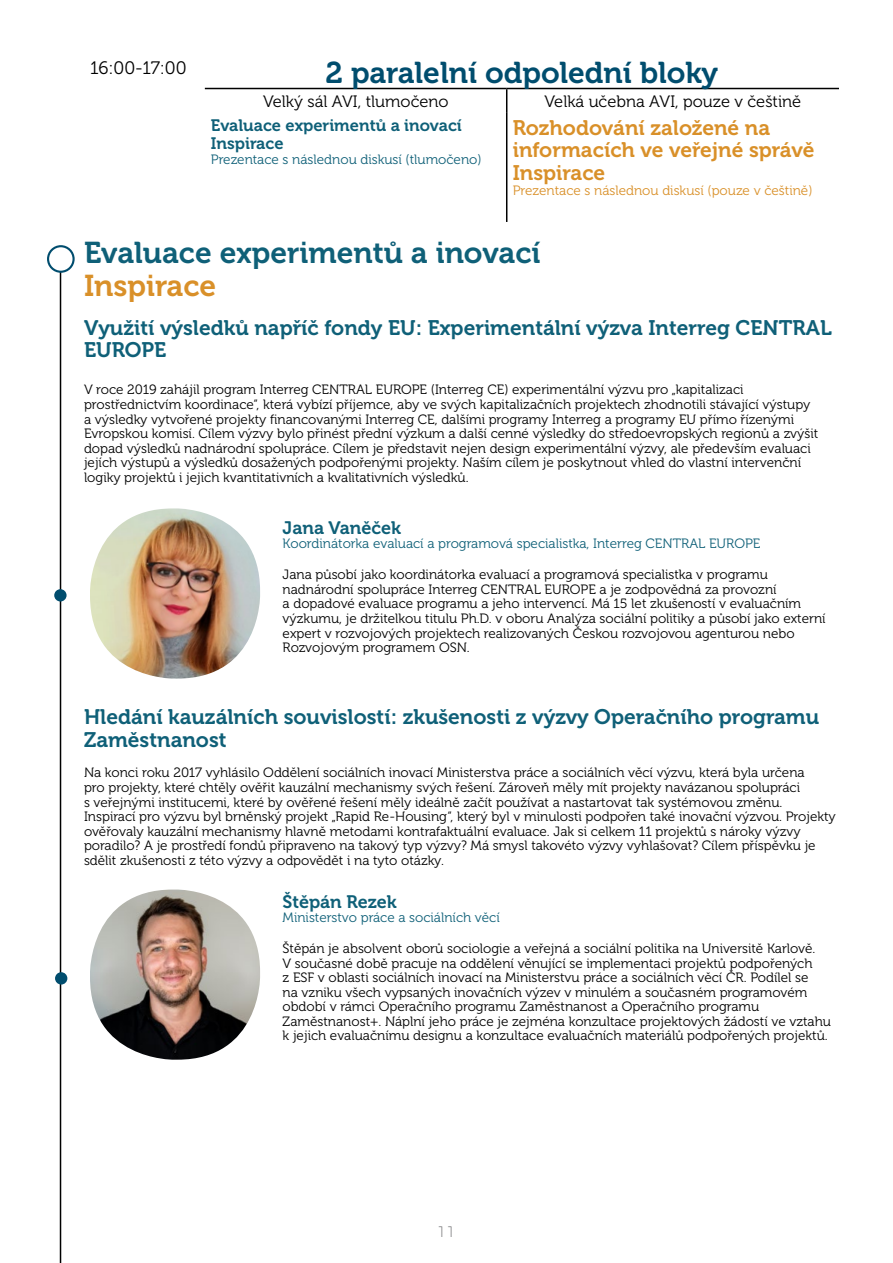
<style>
.page{position:relative;width:893px;height:1263px;background:#fff}
.page>*{position:absolute;margin:0;border:0;box-sizing:border-box;transform-origin:0 0}
.t1{font:30px "Museo 700";color:#0f6078}
.t2{font:30px "Museo 700";color:#004d6e}
.t3{font:30px "Museo 700";color:#d99029}
.t4{font:21px/22.6px "Museo 700";color:#0f6078}
.t5{font:21px/22.6px "Museo 700";color:#d99029}
.t6{font:18px "Museo 700";color:#0f6078}
.t7{font:18px "Museo 300";letter-spacing:-.005em;color:#000}
.t8{font:16.5px "Museo 300";color:#000}
.t9{font:16.5px/17.9px "Museo 700";color:#0f6078}
.t10{font:200 15px "Montserrat";color:#5d5d60}
.t11{font:13.5px/14.5px "Museo 300";color:#000}
.t12{font:13.5px "Museo 300";color:#0f6078}
.t13{font:13.5px "Museo 300";color:#d99029}
</style>
<div class="page">
<hr style="left:60px;top:260px;width:1px;height:1003px;background:#000">
<hr style="left:205px;top:88px;width:302px;height:1px;background:#000">
<hr style="left:507px;top:88px;width:332px;height:1px;background:#000">
<svg style="left:506px;top:89px;width:1px;height:24px"></svg>
<hr style="left:506px;top:113px;width:1px;height:109px;background:#000">
<img style="left:90px;top:508px;width:170px;height:170px">
<img style="left:90px;top:889px;width:170px;height:171px">
<div style="left:54px;top:589px;width:13px;height:12px;background:#004d6e;border-radius:50%"></div>
<div style="left:55px;top:972px;width:12px;height:12px;background:#004d6e;border-radius:50%"></div>
<svg style="left:48px;top:246px;width:26px;height:26px"></svg>
<div style="left:47px;top:245px;width:28px;height:28px;border:2px solid #004d6e;border-radius:50%"></div>
<h3 class="t7" style="left:90px;top:58px;width:98px">16:00-17:00</h3>
<h1 class="t2" style="left:326px;top:55px;width:394px">2 paralelní odpolední bloky</h1>
<p class="t8" style="left:263px;top:92px;width:187px">Velký sál AVI, tlumočeno</p>
<p class="t8" style="left:544px;top:92px;width:258px">Velká učebna AVI, pouze v češtině</p>
<p class="t9" style="left:211px;top:117px;width:253px">Evaluace experimentů a inovací<br>Inspirace</p>
<p class="t12" style="left:211px;top:152px;width:272px">Prezentace s následnou diskusí (tlumočeno)</p>
<h2 class="t5" style="left:513px;top:116px;width:303px">Rozhodování založené na informacích ve veřejné správě<br>Inspirace</h2>
<p class="t13" style="left:513px;top:183px;width:301px">Prezentace s následnou diskusí (pouze v češtině)</p>
<h1 class="t1" style="left:84px;top:236px;width:458px">Evaluace experimentů a inovací</h1>
<h1 class="t3" style="left:84px;top:269px;width:134px">Inspirace</h1>
<h2 class="t4" style="left:84px;top:316px;width:749px">Využití výsledků napříč fondy EU: Experimentální výzva Interreg CENTRAL<br>EUROPE</h2>
<p class="t11" style="left:84px;top:383px;width:736px">V roce 2019 zahájil program Interreg CENTRAL EUROPE (Interreg CE) experimentální výzvu pro „kapitalizaci prostřednictvím koordinace“, která vybízí příjemce, aby ve svých kapitalizačních projektech zhodnotili stávající výstupy a výsledky vytvořené projekty financovanými Interreg CE, dalšími programy Interreg a programy EU přímo řízenými Evropskou komisí. Cílem výzvy bylo přinést přední výzkum a další cenné výsledky do středoevropských regionů a zvýšit dopad výsledků nadnárodní spolupráce. Cílem je představit nejen design experimentální výzvy, ale především evaluaci jejích výstupů a výsledků dosažených podpořenými projekty. Naším cílem je poskytnout vhled do vlastní intervenční logiky projektů i jejich kvantitativních a kvalitativních výsledků.</p>
<h3 class="t6" style="left:283px;top:518px;width:120px">Jana Vaněček</h3>
<p class="t12" style="left:283px;top:536px;width:479px">Koordinátorka evaluací a programová specialistka, Interreg CENTRAL EUROPE</p>
<p class="t11" style="left:283px;top:568px;width:544px">Jana působí jako koordinátorka evaluací a programová specialistka v programu nadnárodní spolupráce Interreg CENTRAL EUROPE a je zodpovědná za provozní<br>a dopadové evaluace programu a jeho intervencí. Má 15 let zkušeností v evaluačním výzkumu, je držitelkou titulu Ph.D. v oboru Analýza sociální politiky a působí jako externí expert v rozvojových projektech realizovaných Českou rozvojovou agenturou nebo Rozvojovým programem OSN.</p>
<h2 class="t4" style="left:84px;top:705px;width:737px">Hledání kauzálních souvislostí: zkušenosti z výzvy Operačního programu<br>Zaměstnanost</h2>
<p class="t11" style="left:84px;top:766px;width:753px">Na konci roku 2017 vyhlásilo Oddělení sociálních inovací Ministerstva práce a sociálních věcí výzvu, která byla určena<br>pro projekty, které chtěly ověřit kauzální mechanismy svých řešení. Zároveň měly mít projekty navázanou spolupráci<br>s veřejnými institucemi, které by ověřené řešení měly ideálně začít používat a nastartovat tak systémovou změnu.<br>Inspirací pro výzvu byl brněnský projekt „Rapid Re-Housing“, který byl v minulosti podpořen také inovační výzvou. Projekty ověřovaly kauzální mechanismy hlavně metodami kontrafaktuální evaluace. Jak si celkem 11 projektů s nároky výzvy poradilo? A je prostředí fondů připraveno na takový typ výzvy? Má smysl takovéto výzvy vyhlašovat? Cílem příspěvku je sdělit zkušenosti z této výzvy a odpovědět i na tyto otázky.</p>
<h3 class="t6" style="left:283px;top:891px;width:116px">Štěpán Rezek</h3>
<p class="t12" style="left:283px;top:910px;width:219px">Ministerstvo práce a sociálních věcí</p>
<p class="t11" style="left:283px;top:941px;width:550px">Štěpán je absolvent oborů sociologie a veřejná a sociální politika na Universitě Karlově.<br>V současné době pracuje na oddělení věnující se implementaci projektů podpořených<br>z ESF v oblasti sociálních inovací na Ministerstvu práce a sociálních věcí ČR. Podílel se<br>na vzniku všech vypsaných inovačních výzev v minulém a současném programovém období v rámci Operačního programu Zaměstnanost a Operačního programu Zaměstnanost+. Náplní jeho práce je zejména konzultace projektových žádostí ve vztahu k jejich evaluačnímu designu a konzultace evaluačních materiálů podpořených projektů.</p>
<p class="t10" style="left:437px;top:1220px;width:20px">11</p>
</div>
